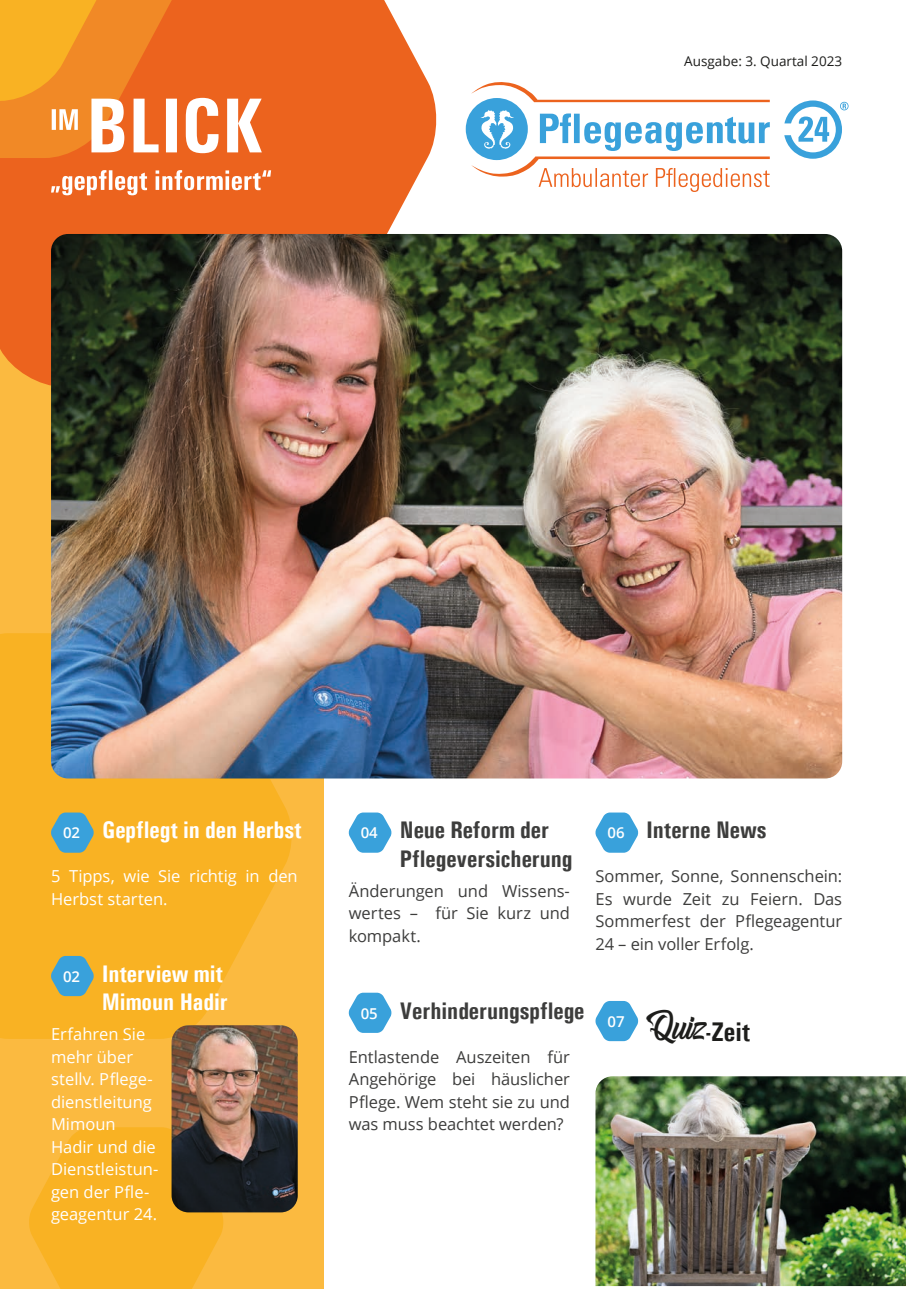
<style>
.page{position:relative;width:906px;height:1289px;background:#fff}
.page>*{position:absolute;margin:0;border:0;box-sizing:border-box;transform-origin:0 0}
.t1{font:700 27px "Univers Condensed";color:#1d1d1b}
.t2{font:700 24px/28.5px "Univers Condensed";color:#3d3d3c}
.t3{font:700 24px/28.5px "Univers Condensed";color:#fff;text-align:right}
.t4{font:16.5px/22.5px "Open Sans";letter-spacing:-.005em;color:#3d3d3c;text-align:justify}
.t5{font:16.5px/22.5px "Open Sans";color:#fff}
.t6{font:600 15px "Open Sans";color:#fff}
.t7{font:13.5px "Open Sans";color:#1d1d1b}
.s1{font-family:"Open Sans";font-weight:600;font-size:15px}
.s2{font-family:"Open Sans";font-weight:600;font-size:15px;color:#fff}
.s3{font-family:"Hugtophia";font-weight:400;font-size:39px}
</style>
<div class="page">
<div style="left:0;top:0;width:323px;height:1288px;background:#fbba40"></div>
<svg style="left:0;top:0;width:437px;height:386px;background:#ed7132"></svg>
<svg style="left:29px;top:1127px;width:195px;height:161px"></svg>
<svg style="left:0;top:633px;width:294px;height:405px;background:#f9b226"></svg>
<svg style="left:0;top:0;width:271px;height:195px;background:#f18b3e"></svg>
<svg style="left:466px;top:82px;width:382px;height:110px"></svg>
<img style="left:51px;top:234px;width:791px;height:544px">
<svg style="left:51px;top:812px;width:43px;height:40px;background:#65a4b0"></svg>
<svg style="left:348px;top:812px;width:44px;height:40px"></svg>
<svg style="left:595px;top:812px;width:43px;height:40px"></svg>
<svg style="left:348px;top:992px;width:44px;height:40px"></svg>
<svg style="left:595px;top:1001px;width:43px;height:40px"></svg>
<svg style="left:51px;top:955px;width:43px;height:41px;background:#67a5ae"></svg>
<img style="left:171px;top:1025px;width:127px;height:187px">
<img style="left:595px;top:1076px;width:311px;height:209px">
<p class="t7" style="left:684px;top:51px;width:159px">Ausgabe: 3. Quartal 2023</p>
<h2 class="t3" style="left:63px;top:815px;width:240px"><span class="s1">02</span> Gepflegt in den Herbst</h2>
<p class="t5" style="left:51px;top:864px;width:248px">5 Tipps, wie Sie richtig in den<br>Herbst starten.</p>
<h2 class="t3" style="left:63px;top:959px;width:166px"><span class="s1">02</span> Interview mit<br>Mimoun Hadir</h2>
<p class="t5" style="left:51px;top:1022px;width:109px">Erfahren Sie mehr über stellv. Pflege&shy;dienstleitung<br>Mimoun<br>Hadir und die<br>Dienstleistun&shy;gen der Pfle&shy;geagentur 24.</p>
<h2 class="t2" style="left:400px;top:815px;width:174px;text-indent:-39px"><span class="s2">04</span> Neue Reform der<br>Pflegeversicherung</h2>
<p class="t4" style="left:349px;top:879px;width:223px">Änderungen und Wissens&shy;wertes – für Sie kurz und kompakt.</p>
<h2 class="t2" style="left:607px;top:815px;width:161px"><span class="s2">06</span> Interne News</h2>
<p class="t4" style="left:595px;top:864px;width:248px">Sommer, Sonne, Sonnenschein:<br>Es wurde Zeit zu Feiern. Das Sommerfest der Pflegeagentur 24 – ein voller Erfolg.</p>
<h2 class="t2" style="left:361px;top:995px;width:225px"><span class="s2">05</span> Verhinderungspflege</h2>
<p class="t4" style="left:349px;top:1044px;width:223px">Entlastende Auszeiten für Angehörige bei häuslicher Pflege. Wem steht sie zu und was muss beachtet werden?</p>
<p class="t6" style="left:607px;top:1011px;width:19px">07</p>
<h1 class="t1" style="left:646px;top:1015px;width:105px"><span class="s3">Quiz</span>-Zeit</h1>
</div>
